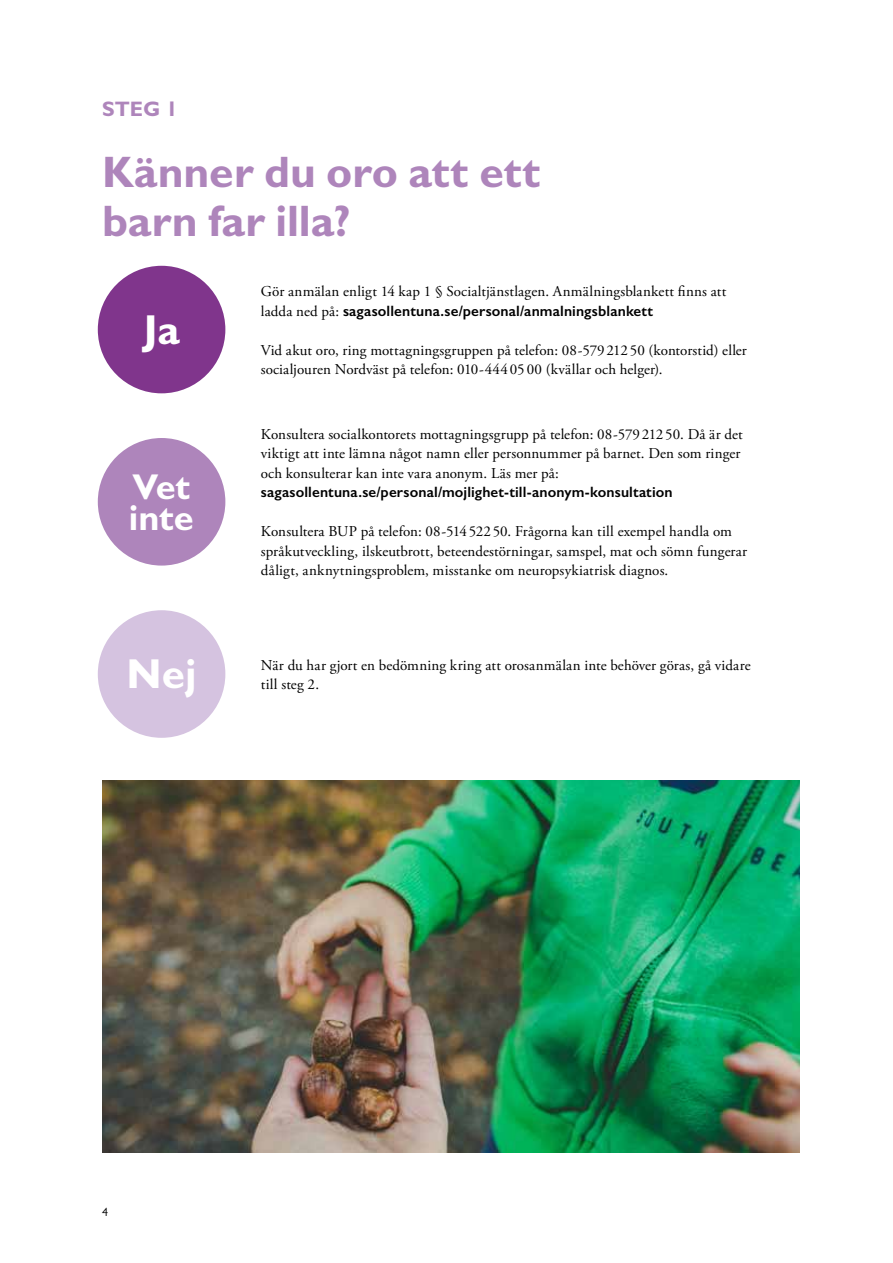
<style>
.page{position:relative;width:893px;height:1263px;background:#fff}
.page>*{position:absolute;margin:0;border:0;box-sizing:border-box;transform-origin:0 0}
.t1{font:700 44.25px/48.8px "Gill Sans MT Std";color:#ae85bb}
.t2{font:700 42px "Gill Sans MT Std";color:#fff}
.t3{font:700 36px/31.2px "Gill Sans MT Std";letter-spacing:-.005em;color:#fff}
.t4{font:700 21px "Gill Sans MT Std";color:#ae85bb}
.t5{font:15px/19.5px "Adobe Garamond Pro";letter-spacing:.01em;color:#000}
.t6{font:600 15px "Gill Sans";letter-spacing:.01em;color:#000}
.t7{font:12px "Gill Sans MT Std";color:#000}
.s1{font-family:"Adobe Garamond Pro";font-weight:400}
</style>
<div class="page">
<div style="left:98px;top:266px;width:127px;height:127px;background:#80358c;border-radius:50%"></div>
<div style="left:98px;top:438px;width:127px;height:128px;background:#ae85bb;border-radius:50%"></div>
<div style="left:98px;top:610px;width:127px;height:128px;background:#d5c3e0;border-radius:50%"></div>
<img style="left:102px;top:780px;width:697px;height:372px">
<h3 class="t4" style="left:102px;top:96px;width:77px">STEG 1</h3>
<h1 class="t1" style="left:102px;top:147px;width:440px">Känner du oro att ett barn far illa?</h1>
<h2 class="t2" style="left:143px;top:304px;width:38px">Ja</h2>
<h3 class="t3" style="left:129px;top:470px;width:67px">Vet inte</h3>
<h2 class="t2" style="left:127px;top:648px;width:71px">Nej</h2>
<p class="t5" style="left:261px;top:282px;width:467px">Gör anmälan enligt 14 kap 1 § Socialtjänstlagen. Anmälningsblankett finns att</p>
<p class="t6" style="left:261px;top:301px;width:394px"><span class="s1">ladda ned på:</span> sagasollentuna.se/personal/anmalningsblankett</p>
<p class="t5" style="left:261px;top:340px;width:488px">Vid akut oro, ring mottagningsgruppen på telefon: 08-579 212 50 (kontorstid) eller socialjouren Nordväst på telefon: 010-444 0500 (kvällar och helger).</p>
<p class="t5" style="left:261px;top:425px;width:483px">Konsultera socialkontorets mottagningsgrupp på telefon: 08-579 212 50. Då är det viktigt att inte lämna något namn eller personnummer på barnet. Den som ringer och konsulterar kan inte vara anonym. Läs mer på:</p>
<p class="t6" style="left:261px;top:483px;width:413px">sagasollentuna.se/personal/mojlighet-till-anonym-konsultation</p>
<p class="t5" style="left:261px;top:522px;width:488px">Konsultera BUP på telefon: 08-514 52250. Frågorna kan till exempel handla om språkutveckling, ilskeutbrott, beteendestörningar, samspel, mat och sömn fungerar dåligt, anknytningsproblem, misstanke om neuropsykiatrisk diagnos.</p>
<p class="t5" style="left:261px;top:656px;width:491px">När du har gjort en bedömning kring att orosanmälan inte behöver göras, gå vidare till steg 2.</p>
<p class="t7" style="left:102px;top:1205px;width:7px">4</p>
</div>
